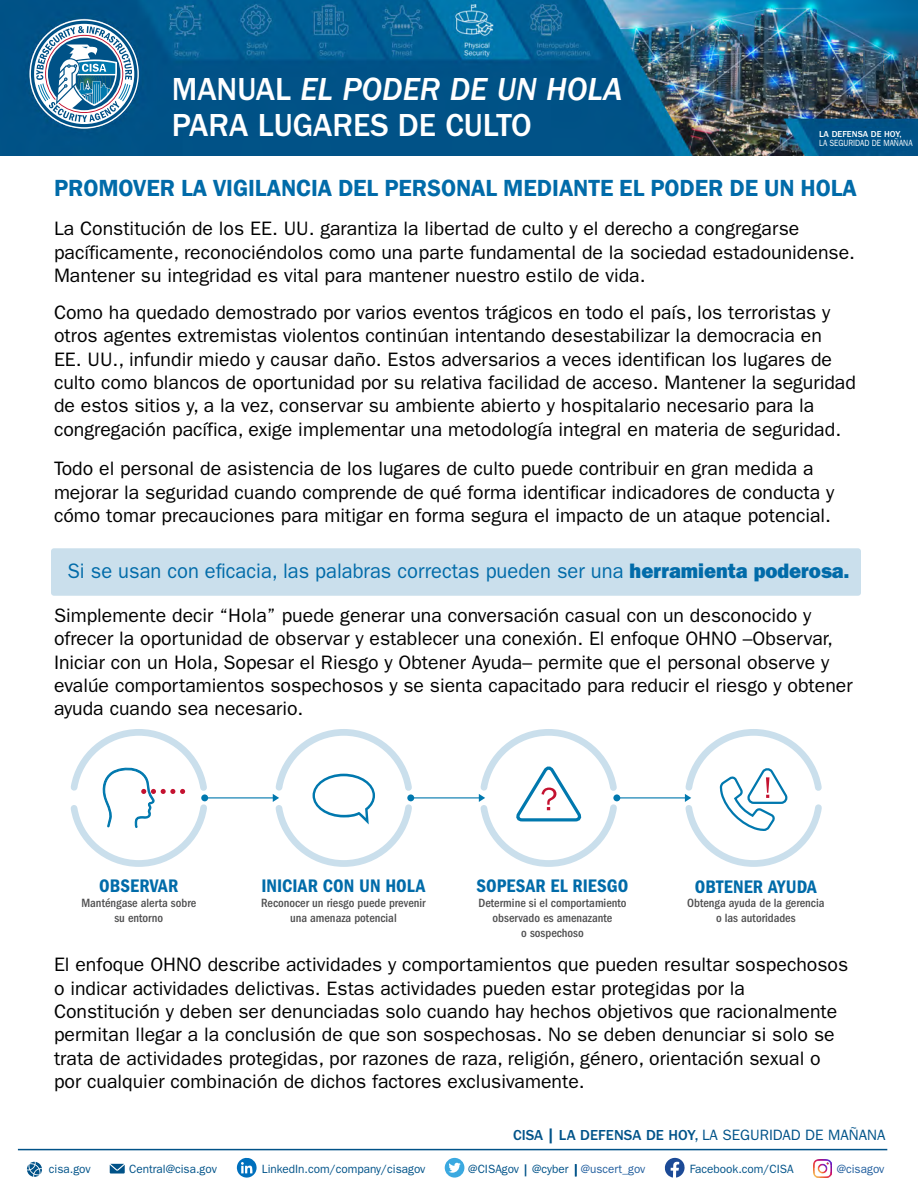
<style>
.page{position:relative;width:918px;height:1188px;background:#fff}
.page>*{position:absolute;margin:0;border:0;box-sizing:border-box;transform-origin:0 0}
.t1{font:500 33px/36px "ITC Franklin Gothic Std";color:#fff}
.t2{font:600 24px "Franklin Gothic";color:#016ba9}
.t3{font:21px "ITC Franklin Gothic Std";color:#016ba9;scale:.96 1}
.body_13_pt{font:19.5px/23.4px "ITC Franklin Gothic Std";color:#000}
.t4{font:18.75px "ITC Franklin Gothic Std Dm Cd";letter-spacing:.005em;color:#016ba9}
.t5{font:500 15px "ITC Franklin Gothic Std";letter-spacing:.005em;color:#005389}
.t6{font:500 condensed 12.3px/14.9px "ITC Franklin Gothic Std";color:#4f4f50;text-align:center}
.t7{font:12px "ITC Franklin Gothic Std";color:#005389}
.t8{font:12px "ITC Franklin Gothic Std";color:#215e9e}
.t9{font:9px/9px "ITC Franklin Gothic Std";color:#fff;scale:.85 1}
.s1{font-family:"ITC Franklin Gothic Std Med It";font-weight:400}
.s2{font-weight:500}
.s3{font-family:"ITC Franklin Gothic Std Hvy"}
.s4{font-family:"Noto Sans";font-weight:900;font-stretch:condensed}
.s5{font-weight:400}
.s6{font-family:"Tahoma";font-weight:700;font-size:12.6px}
.s7{font-family:"Tahoma";font-weight:700;font-size:13.05px}
.s8{color:#215e9e}
</style>
<div class="page">
<svg style="left:445px;top:1158px;width:19px;height:20px"></svg>
<svg style="left:448px;top:1163px;width:13px;height:10px"></svg>
<svg style="left:665px;top:1158px;width:20px;height:20px"></svg>
<img style="left:813px;top:1159px;width:19px;height:18px">
<svg style="left:237px;top:1158px;width:20px;height:20px"></svg>
<svg style="left:110px;top:1164px;width:15px;height:10px"></svg>
<svg style="left:27px;top:1162px;width:15px;height:15px"></svg>
<hr style="left:18px;top:1149px;width:869px;height:1px;background:#005288">
<img style="left:0;top:0;width:918px;height:156px">
<div style="left:51px;top:548px;width:810px;height:48px;background:#cadfec;border-radius:3px"></div>
<svg style="left:70px;top:729px;width:141px;height:138px"></svg>
<hr style="left:206px;top:797px;width:68px;height:1px;background:#0078ae">
<div style="left:201px;top:794px;width:7px;height:7px;background:#0078ae;border-radius:50%"></div>
<svg style="left:271px;top:729px;width:145px;height:138px"></svg>
<hr style="left:412px;top:797px;width:68px;height:1px;background:#0078ae">
<div style="left:407px;top:794px;width:7px;height:7px;background:#0078ae;border-radius:50%"></div>
<svg style="left:476px;top:729px;width:145px;height:138px"></svg>
<hr style="left:618px;top:797px;width:68px;height:1px;background:#0078ae">
<div style="left:613px;top:794px;width:7px;height:7px;background:#0078ae;border-radius:50%"></div>
<svg style="left:681px;top:729px;width:141px;height:138px"></svg>
<div style="left:826px;top:128px;width:84px;height:22px;background:#005288"></div>
<svg style="left:31px;top:21px;width:106px;height:106px"></svg>
<p class="t1" style="left:172px;top:72px;width:452px">MANUAL <span class="s1">EL PODER DE UN HOLA<br></span>PARA LUGARES DE CULTO</p>
<p class="t9" style="left:819px;top:129px;width:111px"><span class="s2">LA DEFENSA DE HOY,<br></span>LA SEGURIDAD DE MAÑANA</p>
<p class="t2" style="left:54px;top:173px;width:804px">PROMOVER LA VIGILANCIA DEL PERSONAL MEDIANTE EL PODER DE UN HOLA</p>
<p class="body_13_pt" style="left:54px;top:217px;width:803px">La Constitución de los EE. UU. garantiza la libertad de culto y el derecho a congregarse pacíficamente, reconociéndolos como una parte fundamental de la sociedad estadounidense.<br>Mantener su integridad es vital para mantener nuestro estilo de vida.</p>
<p class="body_13_pt" style="left:54px;top:301px;width:804px">Como ha quedado demostrado por varios eventos trágicos en todo el país, los terroristas y otros agentes extremistas violentos continúan intentando desestabilizar la democracia en<br>EE. UU., infundir miedo y causar daño. Estos adversarios a veces identifican los lugares de culto como blancos de oportunidad por su relativa facilidad de acceso. Mantener la seguridad de estos sitios y, a la vez, conservar su ambiente abierto y hospitalario necesario para la congregación pacífica, exige implementar una metodología integral en materia de seguridad.</p>
<p class="body_13_pt" style="left:54px;top:457px;width:782px">Todo el personal de asistencia de los lugares de culto puede contribuir en gran medida a mejorar la seguridad cuando comprende de qué forma identificar indicadores de conducta y cómo tomar precauciones para mitigar en forma segura el impacto de un ataque potencial.</p>
<p class="t3" style="left:68px;top:559px;width:816px">Si se usan con eficacia, las palabras correctas pueden ser una <span class="s3">herramienta poderosa.</span></p>
<p class="body_13_pt" style="left:54px;top:604px;width:800px">Simplemente decir “Hola” puede generar una conversación casual con un desconocido y ofrecer la oportunidad de observar y establecer una conexión. El enfoque OHNO –Observar, Iniciar con un Hola, Sopesar el Riesgo y Obtener Ayuda– permite que el personal observe y evalúe comportamientos sospechosos y se sienta capacitado para reducir el riesgo y obtener ayuda cuando sea necesario.</p>
<p class="t4" style="left:261px;top:875px;width:165px">INICIAR CON UN HOLA</p>
<p class="t6" style="left:261px;top:895px;width:166px">Reconocer un riesgo puede prevenir una amenaza potencial</p>
<p class="t4" style="left:99px;top:875px;width:81px">OBSERVAR</p>
<p class="t6" style="left:81px;top:895px;width:116px">Manténgase alerta sobre su entorno</p>
<p class="t4" style="left:477px;top:875px;width:153px">SOPESAR EL RIESGO</p>
<p class="t6" style="left:478px;top:895px;width:150px">Determine si el comportamiento observado es amenazante<br>o sospechoso</p>
<p class="t4" style="left:695px;top:876px;width:124px">OBTENER AYUDA</p>
<p class="t6" style="left:687px;top:896px;width:139px">Obtenga ayuda de la gerencia o las autoridades</p>
<p class="body_13_pt" style="left:54px;top:953px;width:796px">El enfoque OHNO describe actividades y comportamientos que pueden resultar sospechosos o indicar actividades delictivas. Estas actividades pueden estar protegidas por la Constitución y deben ser denunciadas solo cuando hay hechos objetivos que racionalmente permitan llegar a la conclusión de que son sospechosas. No se deben denunciar si solo se trata de actividades protegidas, por razones de raza, religión, género, orientación sexual o por cualquier combinación de dichos factores exclusivamente.</p>
<p class="t5" style="left:513px;top:1126px;width:374px">CISA <span class="s4">|</span> LA DEFENSA DE HOY, <span class="s5">LA SEGURIDAD DE MAÑANA</span></p>
<p class="t7" style="left:49px;top:1162px;width:43px">cisa.gov</p>
<p class="t7" style="left:129px;top:1162px;width:89px">Central@cisa.gov</p>
<p class="t7" style="left:262px;top:1162px;width:165px">LinkedIn.com/company/cisagov</p>
<p class="t7" style="left:468px;top:1162px;width:178px">@CISAgov <span class="s6">|</span> @cyber <span class="s7">|</span><span class="s8">@uscert_gov</span></p>
<p class="t7" style="left:690px;top:1162px;width:105px">Facebook.com/CISA</p>
<p class="t8" style="left:837px;top:1162px;width:49px">@cisagov</p>
</div>
